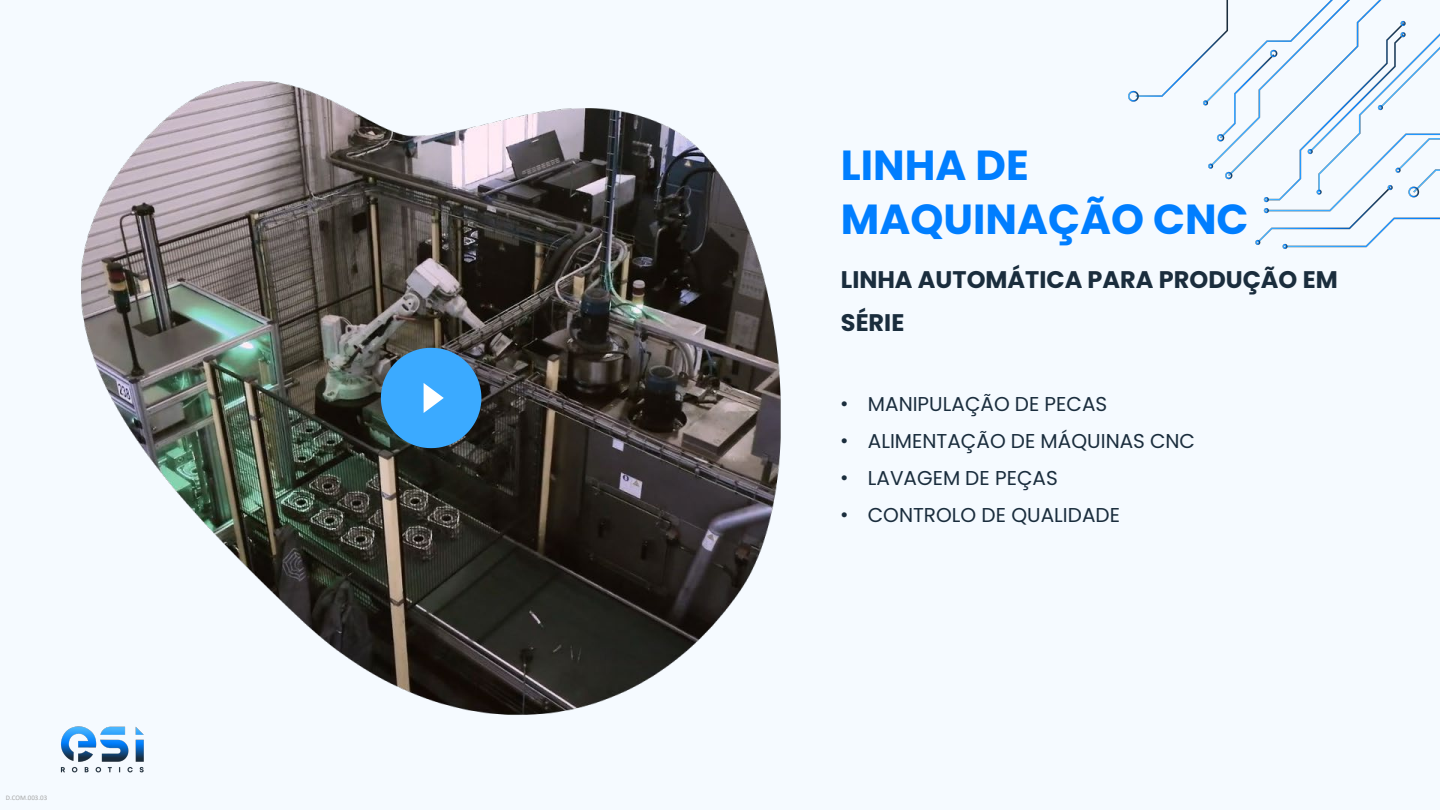
<style>
.page{position:relative;width:1440px;height:810px;background:#fff}
.page>*{position:absolute;margin:0;border:0;box-sizing:border-box;transform-origin:0 0}
.t1{font:700 42px/54.5px "Poppins";color:#007eff}
.t2{font:700 24px/43.2px "Poppins";color:#1a2d3d}
.t3{font:20px "Poppins";color:#1a2d3d}
.t4{font:7px "Calibri";letter-spacing:-.005em;color:#a6a6a6}
.s1{font-family:"Arial"}
</style>
<div class="page">
<img style="left:81px;top:81px;width:700px;height:635px">
<svg style="left:381px;top:348px;width:100px;height:100px"></svg>
<img style="left:1128px;top:0;width:312px;height:250px">
<img style="left:60px;top:712px;width:96px;height:61px">
<p class="t4" style="left:6px;top:793px;width:43px">D.COM.003.03</p>
<h2 class="t1" style="left:841px;top:138px;width:409px">LINHA DE<br>MAQUINAÇÃO CNC</h2>
<h2 class="t2" style="left:841px;top:258px;width:498px">LINHA AUTOMÁTICA PARA PRODUÇÃO EM<br>SÉRIE</h2>
<p class="t3" style="left:841px;top:392px;width:268px"><span class="s1">•</span> MANIPULAÇÃO DE PECAS</p>
<p class="t3" style="left:841px;top:429px;width:356px"><span class="s1">•</span> ALIMENTAÇÃO DE MÁQUINAS CNC</p>
<p class="t3" style="left:841px;top:466px;width:218px"><span class="s1">•</span> LAVAGEM DE PEÇAS</p>
<p class="t3" style="left:841px;top:503px;width:281px"><span class="s1">•</span> CONTROLO DE QUALIDADE</p>
</div>
